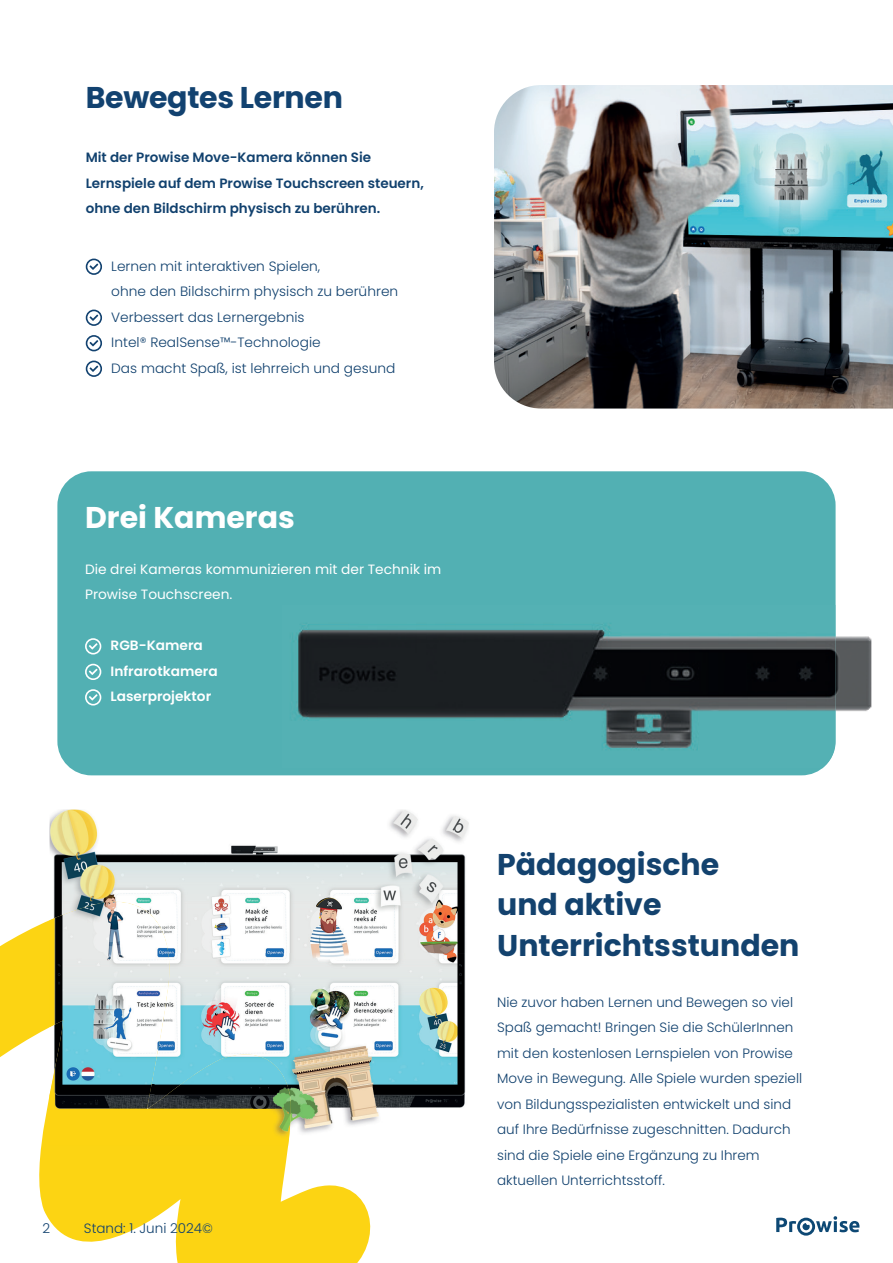
<style>
.page{position:relative;width:893px;height:1263px;background:#fff}
.page>*{position:absolute;margin:0;border:0;box-sizing:border-box;transform-origin:0 0}
.t1{font:700 30px/40.5px "Poppins";color:#13426e}
.t2{font:700 30px "Poppins";letter-spacing:-.01em;color:#124270}
.t3{font:700 30px "Poppins";color:#fff}
.t4{font:300 13.5px/25.5px "Poppins";color:#11416e}
.t5{font:600 13.5px/25.5px "Poppins";color:#11416e}
.t6{font:13.5px/25.5px "Poppins";color:#fff}
.t7{font:600 13.5px/25.5px "Poppins";color:#fff}
</style>
<div class="page">
<svg style="left:776px;top:1216px;width:83px;height:19px"></svg>
<svg style="left:0;top:920px;width:371px;height:343px;fill:#fcd413"></svg>
<img style="left:494px;top:85px;width:399px;height:323px">
<div style="left:57px;top:471px;width:779px;height:304px;background:#52b0b3;border-radius:34px"></div>
<div style="left:85px;top:638px;width:16px;height:16px;border:2px solid #fff;border-radius:50%"></div>
<svg style="left:89px;top:643px;width:9px;height:6px"></svg>
<div style="left:85px;top:664px;width:16px;height:16px;border:2px solid #fff;border-radius:50%"></div>
<svg style="left:89px;top:669px;width:9px;height:6px"></svg>
<div style="left:85px;top:689px;width:16px;height:16px;border:2px solid #fff;border-radius:50%"></div>
<svg style="left:89px;top:694px;width:9px;height:6px"></svg>
<img style="left:836px;top:636px;width:36px;height:76px">
<img style="left:298px;top:605px;width:538px;height:163px">
<img style="left:49px;top:809px;width:420px;height:144px">
<img style="left:291px;top:953px;width:175px;height:145px">
<img style="left:291px;top:1098px;width:174px;height:48px">
<img style="left:49px;top:901px;width:242px;height:245px">
<div style="left:86px;top:259px;width:16px;height:16px;border:2px solid #124270;border-radius:50%"></div>
<svg style="left:90px;top:264px;width:8px;height:6px"></svg>
<div style="left:86px;top:310px;width:16px;height:16px;border:2px solid #124270;border-radius:50%"></div>
<svg style="left:90px;top:315px;width:8px;height:6px"></svg>
<div style="left:86px;top:335px;width:16px;height:16px;border:2px solid #124270;border-radius:50%"></div>
<svg style="left:90px;top:340px;width:8px;height:6px"></svg>
<div style="left:86px;top:361px;width:16px;height:16px;border:2px solid #124270;border-radius:50%"></div>
<svg style="left:90px;top:366px;width:8px;height:6px"></svg>
<h1 class="t2" style="left:86px;top:80px;width:259px">Bewegtes Lernen</h1>
<p class="t5" style="left:86px;top:145px;width:339px">Mit der Prowise Move-Kamera können Sie<br>Lernspiele auf dem Prowise Touchscreen steuern, ohne den Bildschirm physisch zu berühren.</p>
<p class="t4" style="left:111px;top:253px;width:288px">Lernen mit interaktiven Spielen,<br>ohne den Bildschirm physisch zu berühren Verbessert das Lernergebnis<br>Intel® RealSense™-Technologie<br>Das macht Spaß, ist lehrreich und gesund</p>
<h1 class="t3" style="left:85px;top:500px;width:211px">Drei Kameras</h1>
<p class="t6" style="left:85px;top:556px;width:358px">Die drei Kameras kommunizieren mit der Technik im<br>Prowise Touchscreen.</p>
<p class="t7" style="left:111px;top:633px;width:109px">RGB-Kamera<br>Infrarotkamera<br>Laserprojektor</p>
<p class="t4" style="left:43px;top:1215px;width:9px">2</p>
<p class="t4" style="left:84px;top:1215px;width:130px">Stand: 1. Juni 2024©</p>
<h1 class="t1" style="left:497px;top:844px;width:304px">Pädagogische<br>und aktive<br>Unterrichtsstunden</h1>
<p class="t4" style="left:497px;top:989px;width:306px">Nie zuvor haben Lernen und Bewegen so viel Spaß gemacht! Bringen Sie die SchülerInnen mit den kostenlosen Lernspielen von Prowise Move in Bewegung. Alle Spiele wurden speziell von Bildungsspezialisten entwickelt und sind auf Ihre Bedürfnisse zugeschnitten. Dadurch sind die Spiele eine Ergänzung zu Ihrem aktuellen Unterrichtsstoff.</p>
</div>
